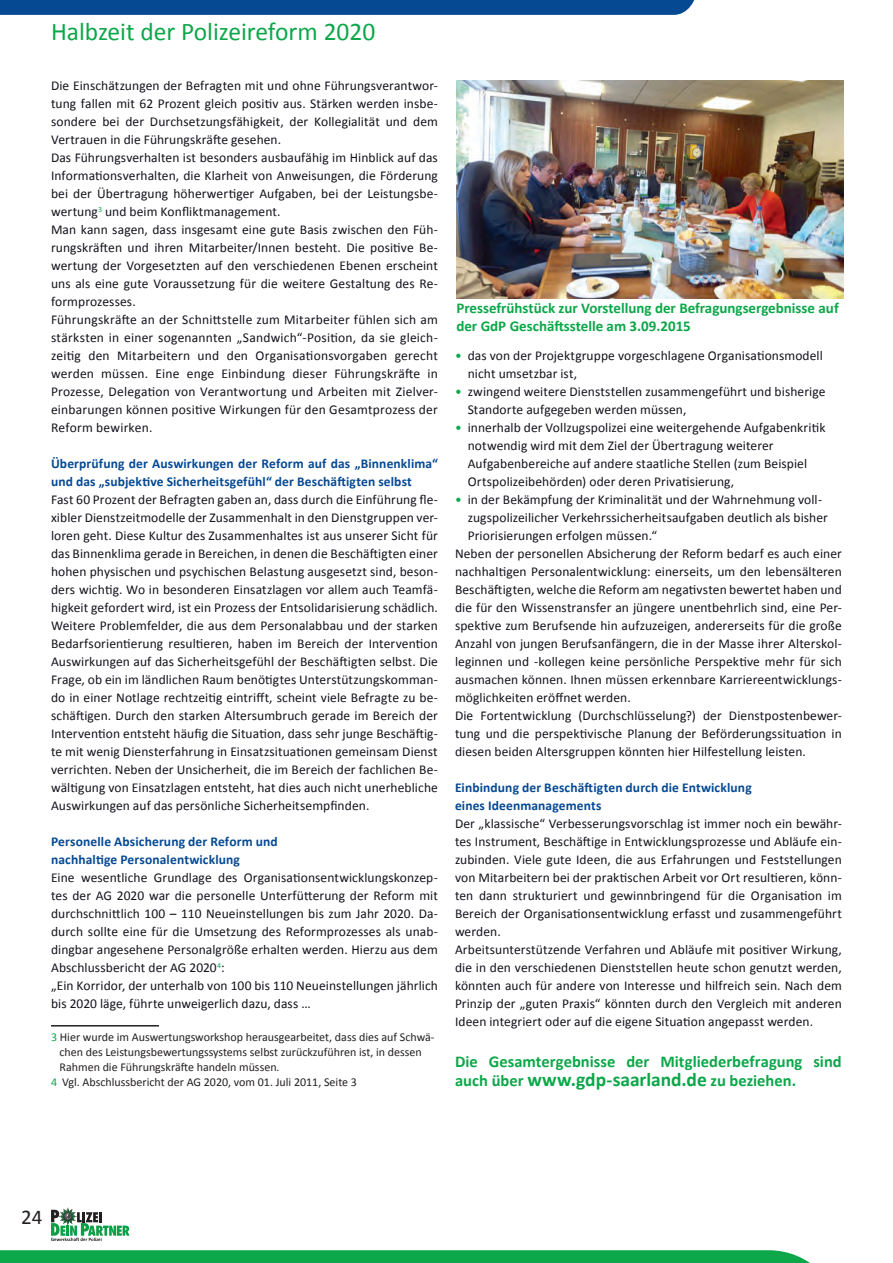
<style>
.page{position:relative;width:893px;height:1263px;background:#fff}
.page>*{position:absolute;margin:0;border:0;box-sizing:border-box;transform-origin:0 0}
.t1{font:25.5px "Calibri";color:#0ca749}
.t2{font:21px "Calibri";color:#231f20}
.t3{font:700 16.5px/19.5px "Calibri";color:#0ca749}
.t4{font:700 15px/18px "Calibri";color:#0ca749}
.t5{font:13.5px/18px "Calibri";letter-spacing:.005em;color:#14121b}
.t6{font:700 13.5px/18px "Calibri";letter-spacing:.01em;color:#054993}
.t7{font:12px "Calibri";color:#231f20}
.s1{color:#0ca749}
.s2{font-size:19.5px}
</style>
<div class="page">
<svg style="left:0;top:1250px;width:810px;height:13px;background:#14a94f"></svg>
<svg style="left:0;top:0;width:695px;height:15px;background:#094c94"></svg>
<svg style="left:51px;top:1208px;width:79px;height:33px"></svg>
<hr style="left:51px;top:1025px;width:108px;height:1px;background:#231f20">
<img style="left:456px;top:81px;width:387px;height:217px">
<h1 class="t1" style="left:51px;top:16px;width:326px">Halbzeit der Polizeireform 2020</h1>
<p class="t5" style="left:51px;top:76px;width:388px">Die Einschätzungen der Befragten mit und ohne Führungsverantwor&shy;tung fallen mit 62 Prozent gleich positiv aus. Stärken werden insbe&shy;sondere bei der Durchsetzungsfähigkeit, der Kollegialität und dem Vertrauen in die Führungskräfte gesehen.<br>Das Führungsverhalten ist besonders ausbaufähig im Hinblick auf das Informationsverhalten, die Klarheit von Anweisungen, die Förderung bei der Übertragung höherwertiger Aufgaben, bei der Leistungsbe&shy;wertung<sup>3</sup> und beim Konfliktmanagement.<br>Man kann sagen, dass insgesamt eine gute Basis zwischen den Füh&shy;rungskräften und ihren Mitarbeiter/Innen besteht. Die positive Be&shy;wertung der Vorgesetzten auf den verschiedenen Ebenen erscheint uns als eine gute Voraussetzung für die weitere Gestaltung des Re&shy;formprozesses.<br>Führungskräfte an der Schnittstelle zum Mitarbeiter fühlen sich am stärksten in einer sogenannten „Sandwich“-Position, da sie gleich&shy;zeitig den Mitarbeitern und den Organisationsvorgaben gerecht werden müssen. Eine enge Einbindung dieser Führungskräfte in Prozesse, Delegation von Verantwortung und Arbeiten mit Zielver&shy;einbarungen können positive Wirkungen für den Gesamtprozess der Reform bewirken.</p>
<p class="t6" style="left:51px;top:454px;width:388px">Überprüfung der Auswirkungen der Reform auf das „Binnenklima“ und das „subjektive Sicherheitsgefühl“ der Beschäftigten selbst</p>
<p class="t5" style="left:51px;top:490px;width:388px;text-align:justify">Fast 60 Prozent der Befragten gaben an, dass durch die Einführung fle&shy;xibler Dienstzeitmodelle der Zusammenhalt in den Dienstgruppen ver&shy;loren geht. Diese Kultur des Zusammenhaltes ist aus unserer Sicht für das Binnenklima gerade in Bereichen, in denen die Beschäftigten einer hohen physischen und psychischen Belastung ausgesetzt sind, beson&shy;ders wichtig. Wo in besonderen Einsatzlagen vor allem auch Teamfä&shy;higkeit gefordert wird, ist ein Prozess der Entsolidarisierung schädlich.<br>Weitere Problemfelder, die aus dem Personalabbau und der starken Bedarfsorientierung resultieren, haben im Bereich der Intervention Auswirkungen auf das Sicherheitsgefühl der Beschäftigten selbst. Die Frage, ob ein im ländlichen Raum benötigtes Unterstützungskomman&shy;do in einer Notlage rechtzeitig eintrifft, scheint viele Befragte zu be&shy;schäftigen. Durch den starken Altersumbruch gerade im Bereich der Intervention entsteht häufig die Situation, dass sehr junge Beschäftig&shy;te mit wenig Diensterfahrung in Einsatzsituationen gemeinsam Dienst verrichten. Neben der Unsicherheit, die im Bereich der fachlichen Be&shy;wältigung von Einsatzlagen entsteht, hat dies auch nicht unerhebliche Auswirkungen auf das persönliche Sicherheitsempfinden.</p>
<p class="t6" style="left:51px;top:832px;width:228px">Personelle Absicherung der Reform und nachhaltige Personalentwicklung</p>
<p class="t5" style="left:51px;top:868px;width:388px">Eine wesentliche Grundlage des Organisationsentwicklungskonzep&shy;tes der AG 2020 war die personelle Unterfütterung der Reform mit durchschnittlich 100 – 110 Neueinstellungen bis zum Jahr 2020. Da&shy;durch sollte eine für die Umsetzung des Reformprozesses als unab&shy;dingbar angesehene Personalgröße erhalten werden. Hierzu aus dem Abschlussbericht der AG 2020<sup>4</sup>:<br>„Ein Korridor, der unterhalb von 100 bis 110 Neueinstellungen jährlich bis 2020 läge, führte unweigerlich dazu, dass …</p>
<p class="t7" style="left:51px;top:1029px;width:385px"><span class="s1">3</span> Hier wurde im Auswertungsworkshop herausgearbeitet, dass dies auf Schwä-</p>
<p class="t7" style="left:60px;top:1044px;width:364px">chen des Leistungsbewertungssystems selbst zurückzuführen ist, in dessen</p>
<p class="t7" style="left:60px;top:1059px;width:222px">Rahmen die Führungskräfte handeln müssen.</p>
<p class="t7" style="left:51px;top:1074px;width:307px"><span class="s1">4</span> Vgl. Abschlussbericht der AG 2020, vom 01. Juli 2011, Seite 3</p>
<p class="t4" style="left:456px;top:298px;width:384px">Pressefrühstück zur Vorstellung der Befragungsergebnisse auf der GdP Geschäftsstelle am 3.09.2015</p>
<p class="t5" style="left:468px;top:346px;width:357px;text-indent:-13px"><span class="s1">•</span> das von der Projektgruppe vorgeschlagene Organisationsmodell nicht umsetzbar ist,</p>
<p class="t5" style="left:468px;top:382px;width:359px;text-indent:-13px"><span class="s1">•</span> zwingend weitere Dienststellen zusammengeführt und bisherige<br>Standorte aufgegeben werden müssen,</p>
<p class="t5" style="left:468px;top:418px;width:359px;text-indent:-13px"><span class="s1">•</span> innerhalb der Vollzugspolizei eine weitergehende Aufgabenkritik notwendig wird mit dem Ziel der Übertragung weiterer Aufgabenbereiche auf andere staatliche Stellen (zum Beispiel Ortspolizeibehörden) oder deren Privatisierung,</p>
<p class="t5" style="left:455px;top:490px;width:369px"><span class="s1">•</span> in der Bekämpfung der Kriminalität und der Wahrnehmung voll-</p>
<p class="t5" style="left:468px;top:508px;width:362px">zugspolizeilicher Verkehrssicherheitsaufgaben deutlich als bisher</p>
<p class="t5" style="left:468px;top:526px;width:191px">Priorisierungen erfolgen müssen.“</p>
<p class="t5" style="left:455px;top:544px;width:388px">Neben der personellen Absicherung der Reform bedarf es auch einer</p>
<p class="t5" style="left:455px;top:562px;width:388px">nachhaltigen Personalentwicklung: einerseits, um den lebensälteren</p>
<p class="t5" style="left:455px;top:580px;width:388px">Beschäftigten, welche die Reform am negativsten bewertet haben und</p>
<p class="t5" style="left:455px;top:598px;width:388px">die für den Wissenstransfer an jüngere unentbehrlich sind, eine Per-</p>
<p class="t5" style="left:455px;top:616px;width:388px">spektive zum Berufsende hin aufzuzeigen, andererseits für die große</p>
<p class="t5" style="left:455px;top:634px;width:388px">Anzahl von jungen Berufsanfängern, die in der Masse ihrer Alterskol-</p>
<p class="t5" style="left:455px;top:652px;width:388px">leginnen und -kollegen keine persönliche Perspektive mehr für sich</p>
<p class="t5" style="left:455px;top:670px;width:388px">ausmachen können. Ihnen müssen erkennbare Karriereentwicklungs-</p>
<p class="t5" style="left:455px;top:688px;width:177px">möglichkeiten eröffnet werden.</p>
<p class="t5" style="left:455px;top:706px;width:388px">Die Fortentwicklung (Durchschlüsselung?) der Dienstpostenbewer-</p>
<p class="t5" style="left:455px;top:724px;width:388px">tung und die perspektivische Planung der Beförderungssituation in</p>
<p class="t5" style="left:455px;top:742px;width:352px">diesen beiden Altersgruppen könnten hier Hilfestellung leisten.</p>
<p class="t6" style="left:455px;top:778px;width:298px">Einbindung der Beschäftigten durch die Entwicklung eines Ideenmanagements</p>
<p class="t5" style="left:455px;top:814px;width:388px">Der „klassische“ Verbesserungsvorschlag ist immer noch ein bewähr&shy;tes Instrument, Beschäftige in Entwicklungsprozesse und Abläufe ein&shy;zubinden. Viele gute Ideen, die aus Erfahrungen und Feststellungen von Mitarbeitern bei der praktischen Arbeit vor Ort resultieren, könn&shy;ten dann strukturiert und gewinnbringend für die Organisation im Bereich der Organisationsentwicklung erfasst und zusammengeführt werden.<br>Arbeitsunterstützende Verfahren und Abläufe mit positiver Wirkung, die in den verschiedenen Dienststellen heute schon genutzt werden, könnten auch für andere von Interesse und hilfreich sein. Nach dem Prinzip der „guten Praxis“ könnten durch den Vergleich mit anderen Ideen integriert oder auf die eigene Situation angepasst werden.</p>
<p class="t3" style="left:455px;top:1050px;width:388px">Die Gesamtergebnisse der Mitgliederbefragung sind auch über <span class="s2">www.gdp-saarland.de</span> zu beziehen.</p>
<h2 class="t2" style="left:21px;top:1204px;width:23px">24</h2>
</div>
